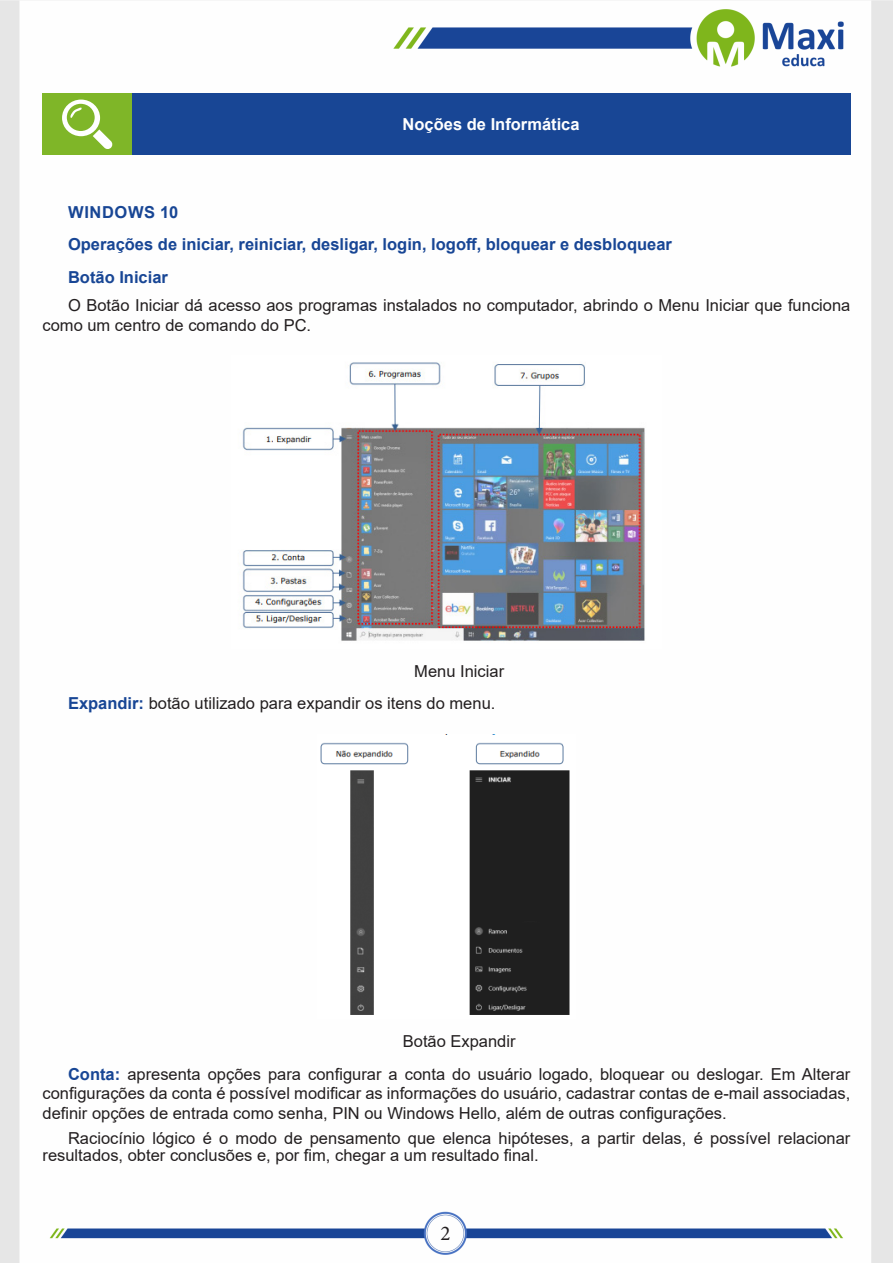
<style>
.page{position:relative;width:893px;height:1263px;background:#fff}
.page>*{position:absolute;margin:0;border:0;box-sizing:border-box;transform-origin:0 0}
.t1{font:21px "Minion Pro";color:#231f20}
.t2{font:16.5px/19.8px "Arial";color:#231f20}
.t3{font:700 16.5px "Arial";color:#184695}
.Titulo_de_Caixa{font:700 16.5px "Arial";color:#fff}
.t4{font:700 16.5px "Arial";letter-spacing:.035em;color:#184695}
.s1{font-weight:700;color:#184695}
</style>
<div class="page">
<img style="left:0;top:0;width:893px;height:1263px">
<div style="left:43px;top:94px;width:89px;height:61px;background:#7fb628"></div>
<div style="left:132px;top:94px;width:718px;height:61px;background:#184695"></div>
<svg style="left:62px;top:100px;width:51px;height:49px"></svg>
<img style="left:231px;top:355px;width:430px;height:294px">
<img style="left:318px;top:734px;width:257px;height:285px">
<p class="Titulo_de_Caixa" style="left:403px;top:113px;width:178px">Noções de Informática</p>
<p class="t4" style="left:68px;top:200px;width:112px">WINDOWS 10</p>
<p class="t3" style="left:68px;top:233px;width:605px">Operações de iniciar, reiniciar, desligar, login, logoff, bloquear e desbloquear</p>
<p class="t3" style="left:68px;top:265px;width:101px">Botão Iniciar</p>
<p class="t2" style="left:43px;top:295px;width:809px;text-indent:26px">O Botão Iniciar dá acesso aos programas instalados no computador, abrindo o Menu Iniciar que funciona como um centro de comando do PC.</p>
<p class="t2" style="left:414px;top:661px;width:91px">Menu Iniciar</p>
<p class="t2" style="left:68px;top:694px;width:429px"><span class="s1">Expandir:</span> botão utilizado para expandir os itens do menu.</p>
<p class="t2" style="left:403px;top:1031px;width:114px">Botão Expandir</p>
<p class="t2" style="left:43px;top:1064px;width:809px;text-align:justify;text-indent:26px"><span class="s1">Conta:</span> apresenta opções para configurar a conta do usuário logado, bloquear ou deslogar. Em Alterar configurações da conta é possível modificar as informações do usuário, cadastrar contas de e-mail associadas, definir opções de entrada como senha, PIN ou Windows Hello, além de outras configurações.</p>
<p class="t2" style="left:43px;top:1130px;width:809px;line-height:16.5px;text-indent:26px">Raciocínio lógico é o modo de pensamento que elenca hipóteses, a partir delas, é possível relacionar resultados, obter conclusões e, por fim, chegar a um resultado final.</p>
<p class="t1" style="left:440px;top:1219px;width:12px">2</p>
</div>
